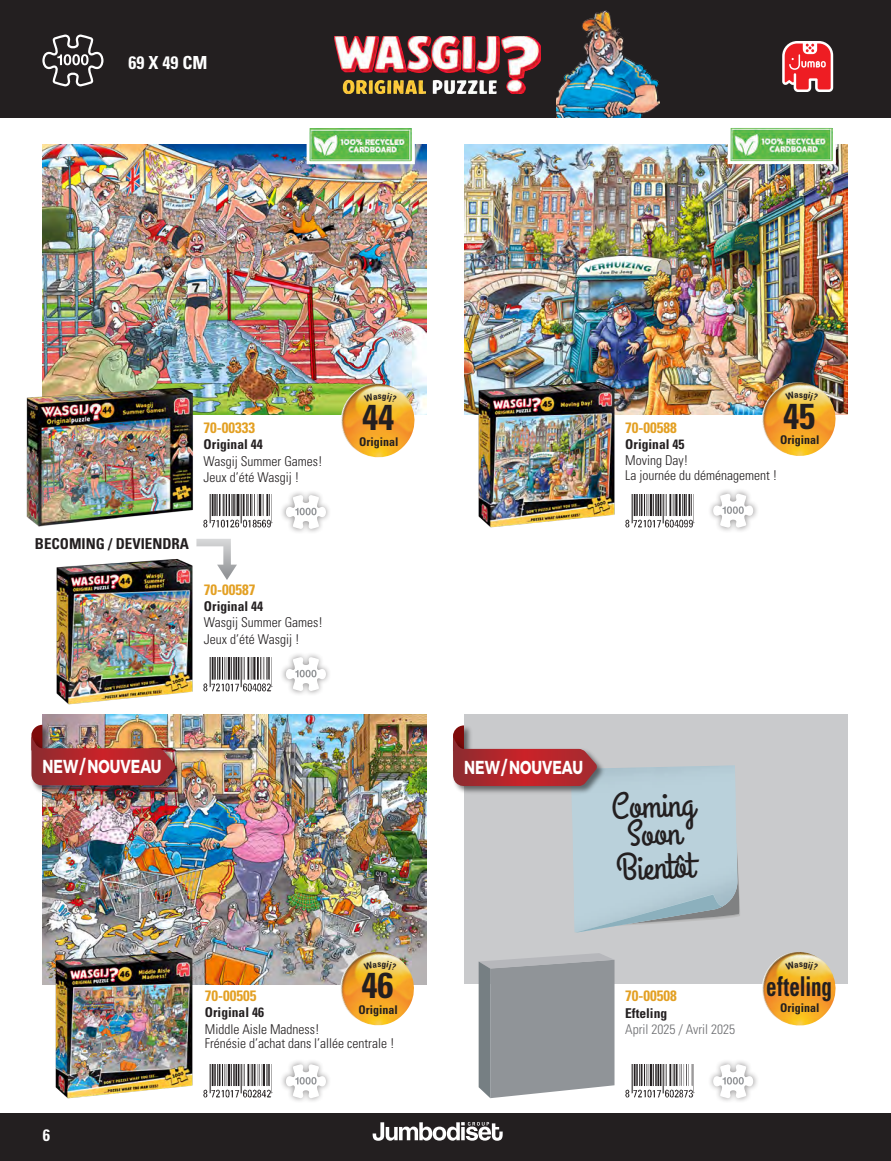
<style>
.page{position:relative;width:891px;height:1161px;background:#231f20}
.page>*{position:absolute;margin:0;border:0;box-sizing:border-box;transform-origin:0 0}
.Item_Intro_2016{font:36.3px/28px "Grand Hotel";color:#231f20;text-align:center}
.Item_Intro_2016-2{font:700 condensed 36px "Univers LT Std";color:#231f20}
.Item_Intro_2016-3{font:700 condensed 27.3px "Univers LT Std";color:#231f20;scale:.77 1}
.t1{font:700 18.75px "Montserrat";color:#fff;scale:.75 1}
.Entete_-_format___titre_2016{font:700 condensed 18px "Univers LT Std";color:#fff}
.t2{font:700 condensed 16.5px "Univers LT Std";color:#fff}
.Item_-_no_2016{font:700 condensed 15px "Univers LT Std";color:#e3a023}
.Item_-_description_2016{font:700 condensed 15px "Univers LT Std";color:#231f20}
.Item_-_nom_2016{font:700 condensed 15px "Univers LT Std";color:#e3a023}
.Item_-_description_2016-2{font:300 condensed 13.5px "Univers LT Std";color:#231f20}
.Item_-_no_2016-2{font:700 condensed 13.5px "Univers LT Std";color:#231f20}
.Item_-_description_2016-3{font:300 condensed 13.5px "Univers LT Std";color:#6c6d70}
.Item_-_nom_2016-2{font:700 condensed 12px "Univers LT Std";color:#231f20}
</style>
<div class="page">
<div style="left:0;top:118px;width:891px;height:995px;background:#fff"></div>
<svg style="left:373px;top:1122px;width:130px;height:19px"></svg>
<div style="left:464px;top:714px;width:384px;height:270px;background:#c9cacc"></div>
<svg style="left:453px;top:725px;width:287px;height:208px"></svg>
<img style="left:43px;top:714px;width:383px;height:270px">
<img style="left:334px;top:952px;width:85px;height:74px">
<img style="left:41px;top:722px;width:12px;height:3px">
<img style="left:34px;top:732px;width:152px;height:64px">
<img style="left:31px;top:725px;width:145px;height:61px">
<svg style="left:42px;top:34px;width:62px;height:53px"></svg>
<svg style="left:782px;top:41px;width:51px;height:51px;background:#df5e62"></svg>
<img style="left:335px;top:36px;width:206px;height:58px">
<img style="left:464px;top:145px;width:384px;height:270px">
<img style="left:756px;top:382px;width:85px;height:74px">
<img style="left:762px;top:952px;width:74px;height:74px">
<img style="left:43px;top:145px;width:383px;height:270px">
<img style="left:335px;top:384px;width:85px;height:74px">
<svg style="left:305px;top:128px;width:111px;height:38px;background:#94cc8c"></svg>
<img style="left:726px;top:128px;width:111px;height:38px">
<img style="left:625px;top:1064px;width:69px;height:34px">
<img style="left:26px;top:383px;width:169px;height:144px">
<img style="left:204px;top:495px;width:69px;height:33px">
<img style="left:204px;top:1064px;width:69px;height:34px">
<svg style="left:196px;top:539px;width:41px;height:41px"></svg>
<div style="left:707px;top:488px;width:52px;height:45px;background:#231f20;opacity:.5"></div>
<svg style="left:713px;top:494px;width:40px;height:34px"></svg>
<div style="left:707px;top:1059px;width:52px;height:45px;background:#231f20;opacity:.5"></div>
<svg style="left:713px;top:1064px;width:40px;height:34px"></svg>
<div style="left:280px;top:651px;width:52px;height:46px;background:#231f20;opacity:.5"></div>
<svg style="left:286px;top:657px;width:40px;height:34px"></svg>
<div style="left:280px;top:489px;width:52px;height:46px;background:#231f20;opacity:.5"></div>
<svg style="left:286px;top:495px;width:40px;height:34px"></svg>
<div style="left:280px;top:1059px;width:52px;height:45px;background:#231f20;opacity:.5"></div>
<svg style="left:286px;top:1064px;width:40px;height:34px"></svg>
<img style="left:625px;top:494px;width:69px;height:34px">
<img style="left:204px;top:658px;width:69px;height:34px">
<img style="left:471px;top:379px;width:152px;height:149px">
<img style="left:56px;top:555px;width:144px;height:150px">
<img style="left:47px;top:949px;width:153px;height:150px">
<img style="left:556px;top:11px;width:104px;height:106px">
<svg style="left:479px;top:953px;width:136px;height:145px;background:#969a9e"></svg>
<svg style="left:364px;top:961px;width:33px;height:9px"></svg>
<svg style="left:785px;top:392px;width:33px;height:9px"></svg>
<svg style="left:785px;top:961px;width:33px;height:9px"></svg>
<svg style="left:364px;top:393px;width:33px;height:9px"></svg>
<p class="Entete_-_format___titre_2016" style="left:128px;top:51px;width:80px">69 X 49 CM</p>
<p class="Item_-_no_2016" style="left:204px;top:419px;width:53px">70-00333</p>
<p class="Item_-_no_2016-2" style="left:204px;top:436px;width:61px">Original 44</p>
<p class="Item_-_description_2016-2" style="left:204px;top:453px;width:120px">Wasgij Summer Games!</p>
<p class="Item_-_description_2016-2" style="left:204px;top:469px;width:97px">Jeux d’été Wasgij !</p>
<p class="Item_-_description_2016" style="left:35px;top:534px;width:156px">BECOMING / DEVIENDRA</p>
<p class="Item_-_nom_2016" style="left:204px;top:580px;width:53px">70-00587</p>
<p class="Item_-_no_2016-2" style="left:204px;top:598px;width:61px">Original 44</p>
<p class="Item_-_description_2016-2" style="left:204px;top:615px;width:120px">Wasgij Summer Games!</p>
<p class="Item_-_description_2016-2" style="left:204px;top:631px;width:97px">Jeux d’été Wasgij !</p>
<p class="Item_Intro_2016-2" style="left:362px;top:396px;width:33px">44</p>
<p class="Item_-_nom_2016-2" style="left:359px;top:434px;width:41px">Original</p>
<p class="t1" style="left:43px;top:751px;width:160px">NEW/ NOUVEAU</p>
<p class="t2" style="left:43px;top:1125px;width:9px">6</p>
<p class="Item_Intro_2016-2" style="left:362px;top:964px;width:33px">46</p>
<p class="Item_-_nom_2016-2" style="left:359px;top:1002px;width:41px">Original</p>
<p class="Item_-_no_2016" style="left:205px;top:987px;width:53px">70-00505</p>
<p class="Item_-_no_2016-2" style="left:205px;top:1004px;width:61px">Original 46</p>
<p class="Item_-_description_2016-2" style="left:205px;top:1021px;width:116px">Middle Aisle Madness!</p>
<p class="Item_-_description_2016-2" style="left:205px;top:1035px;width:191px">Frénésie d’achat dans l’allée centrale !</p>
<p class="Item_Intro_2016-2" style="left:783px;top:394px;width:33px">45</p>
<p class="Item_-_nom_2016-2" style="left:780px;top:433px;width:41px">Original</p>
<p class="Item_-_nom_2016" style="left:625px;top:419px;width:53px">70-00588</p>
<p class="Item_-_no_2016-2" style="left:625px;top:436px;width:61px">Original 45</p>
<p class="Item_-_description_2016-2" style="left:625px;top:453px;width:64px">Moving Day!</p>
<p class="Item_-_description_2016-2" style="left:625px;top:467px;width:154px">La journée du déménagement !</p>
<p class="t1" style="left:464px;top:751px;width:160px">NEW/ NOUVEAU</p>
<p class="Item_Intro_2016" style="left:611px;top:794px;width:84px;rotate:-2deg">Coming<br>Soon</p>
<p class="Item_Intro_2016" style="left:616px;top:856px;width:79px;rotate:-2deg">Bientôt</p>
<p class="Item_-_no_2016" style="left:625px;top:987px;width:53px">70-00508</p>
<p class="Item_-_no_2016-2" style="left:625px;top:1005px;width:44px">Efteling</p>
<p class="Item_-_description_2016-3" style="left:625px;top:1021px;width:111px">April 2025 / Avril 2025</p>
<p class="Item_Intro_2016-3" style="left:766px;top:970px;width:87px">efteling</p>
<p class="Item_-_nom_2016-2" style="left:780px;top:1001px;width:41px">Original</p>
</div>
